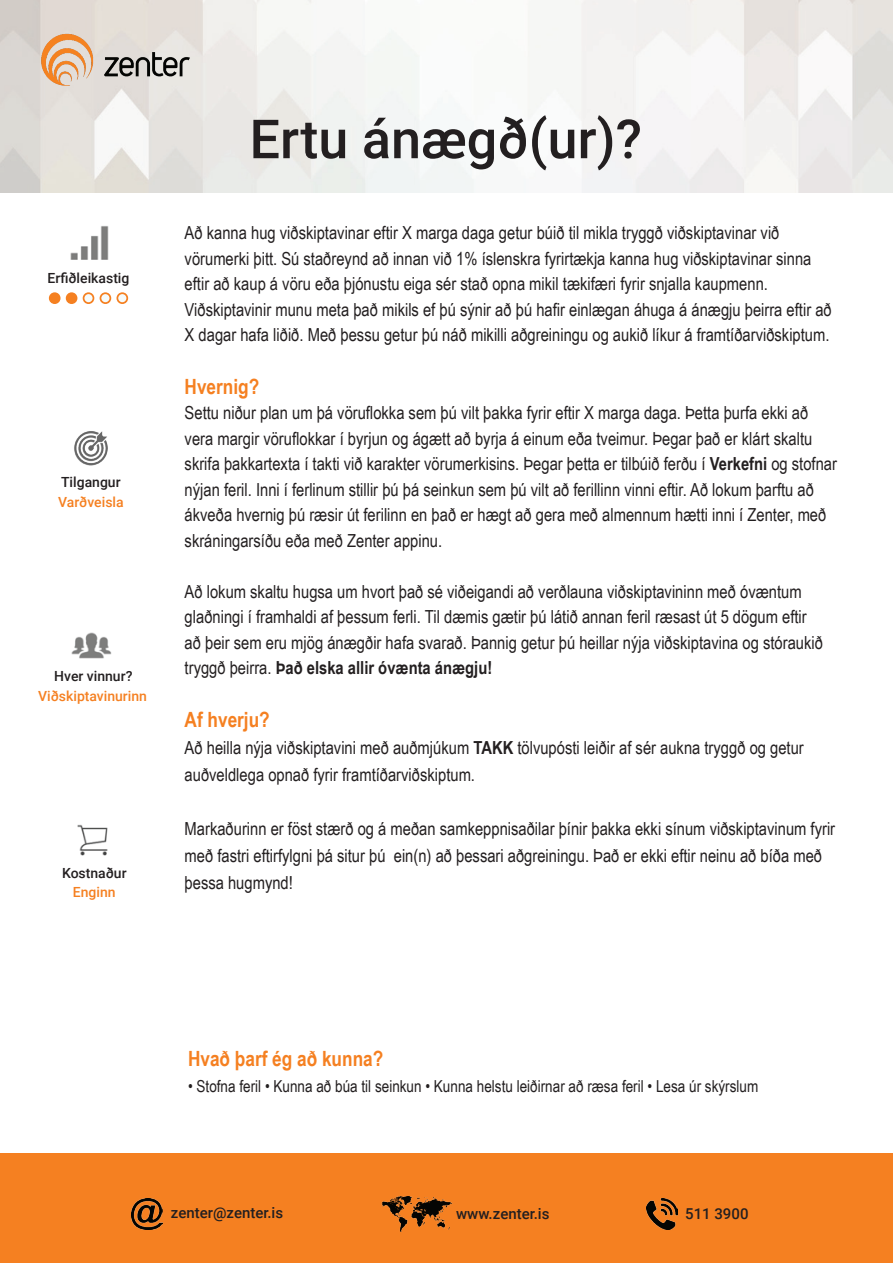
<style>
.page{position:relative;width:893px;height:1263px;background:#fff}
.page>*{position:absolute;margin:0;border:0;box-sizing:border-box;transform-origin:0 0}
.t1{font:500 54px "Roboto";color:#231f20}
.t2{font:700 21px "Arial Narrow";color:#f58021}
.t3{font:18px/25.5px "Arial Narrow";color:#231f20}
.t4{font:16.5px "Arial Narrow";color:#231f20}
.t5{font:500 15px "Roboto";color:#231f20}
.t6{font:500 13.95px "Roboto";color:#231f20}
.t7{font:500 13.95px "Roboto";color:#f58021}
.s1{font-weight:700}
</style>
<div class="page">
<div style="left:0;top:1153px;width:893px;height:110px;background:#f58021"></div>
<img style="left:132px;top:1198px;width:31px;height:32px">
<img style="left:381px;top:1197px;width:72px;height:34px">
<img style="left:646px;top:1198px;width:31px;height:32px">
<img style="left:0;top:0;width:893px;height:192px">
<img style="left:38px;top:32px;width:156px;height:55px">
<img style="left:70px;top:226px;width:39px;height:34px">
<img style="left:74px;top:431px;width:34px;height:35px">
<img style="left:71px;top:632px;width:41px;height:27px">
<img style="left:77px;top:824px;width:31px;height:32px">
<div style="left:50px;top:293px;width:10px;height:10px;background:#f58021;border-radius:50%"></div>
<div style="left:49px;top:292px;width:12px;height:12px;border:2px solid #f58021;border-radius:50%"></div>
<div style="left:67px;top:293px;width:10px;height:10px;background:#f58021;border-radius:50%"></div>
<div style="left:66px;top:292px;width:11px;height:12px;border:2px solid #f58021;border-radius:50%"></div>
<div style="left:84px;top:293px;width:9px;height:10px;background:#f6fbfb;border-radius:50%"></div>
<div style="left:83px;top:292px;width:11px;height:12px;border:2px solid #f58021;border-radius:50%"></div>
<div style="left:100px;top:293px;width:10px;height:10px;background:#f6fbfb;border-radius:50%"></div>
<div style="left:100px;top:292px;width:11px;height:12px;border:2px solid #f58021;border-radius:50%"></div>
<div style="left:117px;top:293px;width:10px;height:10px;background:#f6fbfb;border-radius:50%"></div>
<div style="left:116px;top:292px;width:12px;height:12px;border:2px solid #f58021;border-radius:50%"></div>
<p class="t6" style="left:48px;top:268px;width:83px">Erfiðleikastig</p>
<p class="t6" style="left:61px;top:473px;width:61px">Tilgangur</p>
<p class="t7" style="left:58px;top:492px;width:67px">Varðveisla</p>
<p class="t6" style="left:54px;top:666px;width:80px">Hver vinnur?</p>
<p class="t7" style="left:38px;top:686px;width:110px">Viðskiptavinurinn</p>
<p class="t6" style="left:62px;top:863px;width:66px">Kostnaður</p>
<p class="t7" style="left:73px;top:882px;width:44px">Enginn</p>
<h1 class="t1" style="left:250px;top:101px;width:394px">Ertu ánægð(ur)?</h1>
<p class="t3" style="left:185px;top:219px;width:649px">Að kanna hug viðskiptavinar eftir X marga daga getur búið til mikla tryggð viðskiptavinar við vörumerki þitt. Sú staðreynd að innan við 1% íslenskra fyrirtækja kanna hug viðskiptavinar sinna eftir að kaup á vöru eða þjónustu eiga sér stað opna mikil tækifæri fyrir snjalla kaupmenn.<br>Viðskiptavinir munu meta það mikils ef þú sýnir að þú hafir einlægan áhuga á ánægju þeirra eftir að X dagar hafa liðið. Með þessu getur þú náð mikilli aðgreiningu og aukið líkur á framtíðarviðskiptum.</p>
<p class="t2" style="left:185px;top:370px;width:76px">Hvernig?</p>
<p class="t3" style="left:185px;top:399px;width:654px">Settu niður plan um þá vöruflokka sem þú vilt þakka fyrir eftir X marga daga. Þetta þurfa ekki að vera margir vöruflokkar í byrjun og ágætt að byrja á einum eða tveimur. Þegar það er klárt skaltu skrifa þakkartexta í takti við karakter vörumerkisins. Þegar þetta er tilbúið ferðu í <span class="s1">Verkefni</span> og stofnar nýjan feril. Inni í ferlinum stillir þú þá seinkun sem þú vilt að ferillinn vinni eftir. Að lokum þarftu að ákveða hvernig þú ræsir út ferilinn en það er hægt að gera með almennum hætti inni í Zenter, með skráningarsíðu eða með Zenter appinu.</p>
<p class="t3" style="left:185px;top:578px;width:640px">Að lokum skaltu hugsa um hvort það sé viðeigandi að verðlauna viðskiptavininn með óvæntum glaðningi í framhaldi af þessum ferli. Til dæmis gætir þú látið annan feril ræsast út 5 dögum eftir að þeir sem eru mjög ánægðir hafa svarað. Þannig getur þú heillar nýja viðskiptavina og stóraukið tryggð þeirra. <span class="s1">Það elska allir óvænta ánægju!</span></p>
<p class="t2" style="left:185px;top:703px;width:87px">Af hverju?</p>
<p class="t3" style="left:185px;top:733px;width:621px;line-height:27px">Að heilla nýja viðskiptavini með auðmjúkum <span class="s1">TAKK</span> tölvupósti leiðir af sér aukna tryggð og getur auðveldlega opnað fyrir framtíðarviðskiptum.</p>
<p class="t3" style="left:185px;top:814px;width:652px;line-height:27px">Markaðurinn er föst stærð og á meðan samkeppnisaðilar þínir þakka ekki sínum viðskiptavinum fyrir með fastri eftirfylgni þá situr þú ein(n) að þessari aðgreiningu. Það er ekki eftir neinu að bíða með þessa hugmynd!</p>
<p class="t2" style="left:188px;top:1043px;width:197px">Hvað þarf ég að kunna?</p>
<p class="t4" style="left:188px;top:1074px;width:572px">• Stofna feril • Kunna að búa til seinkun • Kunna helstu leiðirnar að ræsa feril • Lesa úr skýrslum</p>
<p class="t5" style="left:171px;top:1202px;width:114px">zenter@zenter.is</p>
<p class="t5" style="left:456px;top:1203px;width:95px">www.zenter.is</p>
<p class="t5" style="left:685px;top:1203px;width:65px">511 3900</p>
</div>
